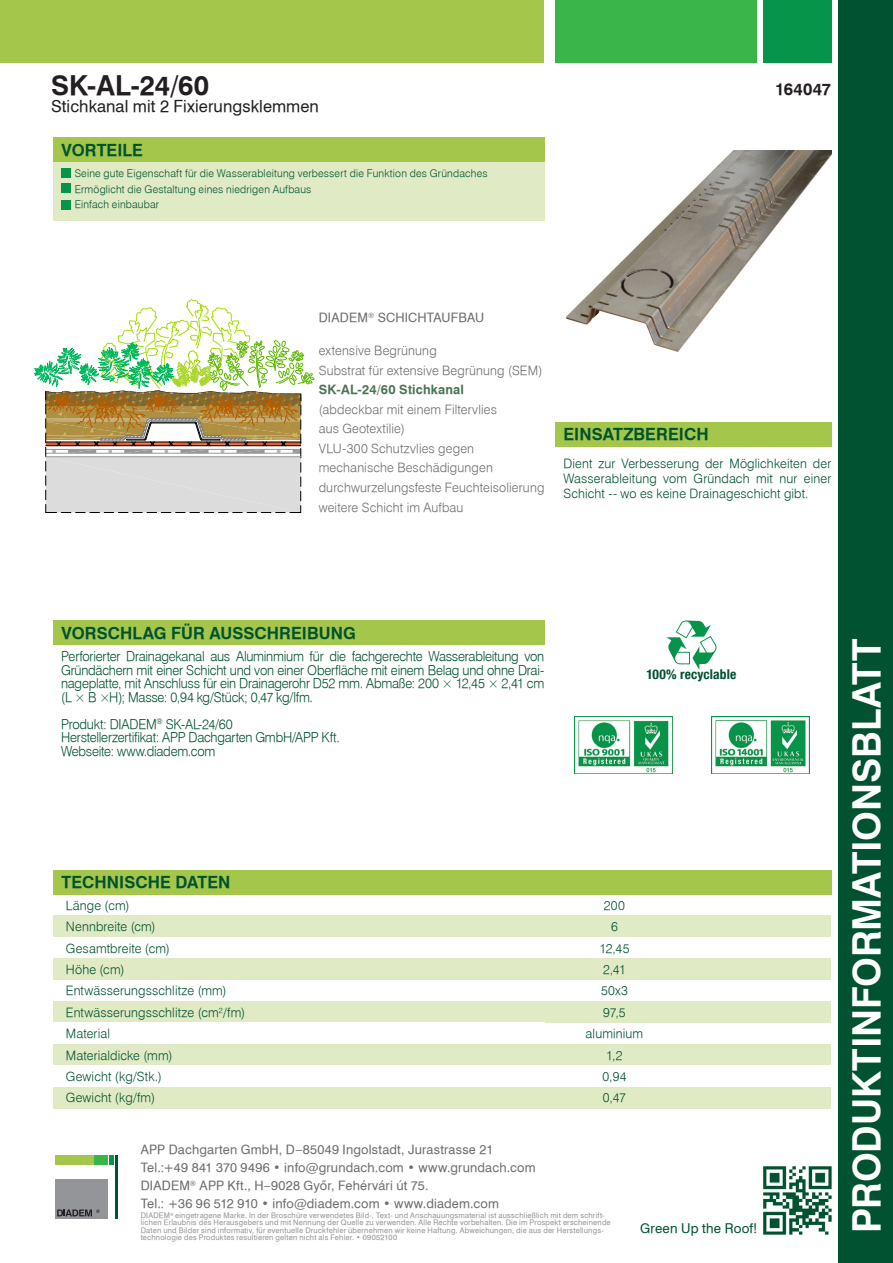
<style>
.page{position:relative;width:893px;height:1263px;background:#fff}
.page>*{position:absolute;margin:0;border:0;box-sizing:border-box;transform-origin:0 0}
.t1{font:37.8px "H Swiss 721 BT Bold";letter-spacing:-.005em;color:#fff}
.t2{font:27px "H Swiss 721 BT Bold";color:#231f20}
.cimsor{font:16.5px "H Swiss 721 BT Bold";letter-spacing:.005em;color:#015230}
.t3{font:16.5px "H Swiss 721 BT";letter-spacing:.005em;color:#231f20}
.t4{font:16.5px "H Swiss 721 BT Bold";letter-spacing:.015em;color:#231f20}
.nemet_folyo_szoveg{font:13.5px/13.5px "H Swiss 721 Light BT";letter-spacing:-.02em;color:#015230;text-align:justify}
.bold_kisfocim_jobb_o{font:700 condensed 13.5px "Helvetica Neue LT Com";letter-spacing:.01em;color:#015230}
.nemet_folyo_szoveg-2{font:13.2px "H Swiss 721 BT";letter-spacing:.015em;color:#015230}
.nemet_folyo_szoveg-3{font:12.75px/15.3px "H Swiss 721 Light BT";letter-spacing:.01em;color:#015230;text-align:justify}
.nemet_folyo_szoveg-4{font:12.75px/19.5px "H Swiss 721 Light BT";letter-spacing:.01em;color:#6c6d70}
.nemet_folyo_szoveg-5{font:12.75px "H Swiss 721 BT";letter-spacing:.015em;color:#6c6d70}
.nemet_folyo_szoveg-6{font:10.5px/15.3px "H Swiss 721 Light BT";letter-spacing:.02em;color:#015230}
.nemet_folyo_szoveg-7{font:7.5px/7.5px "H Swiss 721 BT";letter-spacing:.025em;color:#939598}
.s1{font-family:"H Swiss 721 BT Bold";color:#4b7357}
</style>
<div class="page">
<svg style="left:34px;top:300px;width:280px;height:213px"></svg>
<div style="left:53px;top:147px;width:491px;height:74px;background:#e0eac5"></div>
<div style="left:554px;top:0;width:202px;height:63px;background:#3ab54a"></div>
<div style="left:763px;top:0;width:68px;height:63px;background:#06934a"></div>
<div style="left:838px;top:0;width:55px;height:1263px;background:#015230"></div>
<div style="left:53px;top:138px;width:491px;height:24px;background:#a4c64b"></div>
<div style="left:53px;top:620px;width:491px;height:25px;background:#a4c64b"></div>
<div style="left:555px;top:422px;width:276px;height:24px;background:#a4c64b"></div>
<img style="left:574px;top:716px;width:98px;height:57px">
<img style="left:712px;top:716px;width:98px;height:57px">
<svg style="left:666px;top:620px;width:50px;height:50px"></svg>
<div style="left:53px;top:870px;width:778px;height:24px;background:#a4c64b"></div>
<div style="left:398px;top:916px;width:433px;height:21px;background:#e0eac5"></div>
<div style="left:398px;top:1001px;width:433px;height:22px;background:#e0eac5"></div>
<div style="left:53px;top:1001px;width:491px;height:22px;background:#e0eac5"></div>
<div style="left:53px;top:1044px;width:491px;height:21px;background:#e0eac5"></div>
<div style="left:398px;top:1044px;width:433px;height:21px;background:#e0eac5"></div>
<div style="left:53px;top:1087px;width:491px;height:21px;background:#e0eac5"></div>
<div style="left:398px;top:1087px;width:433px;height:21px;background:#e0eac5"></div>
<img style="left:566px;top:150px;width:265px;height:202px">
<div style="left:53px;top:916px;width:491px;height:21px;background:#e0eac5"></div>
<img style="left:763px;top:1166px;width:69px;height:69px">
<div style="left:398px;top:958px;width:433px;height:22px;background:#e0eac5"></div>
<div style="left:53px;top:958px;width:491px;height:22px;background:#e0eac5"></div>
<svg style="left:55px;top:1155px;width:63px;height:64px"></svg>
<div style="left:0;top:0;width:544px;height:63px;background:#a4c64b"></div>
<div style="left:62px;top:168px;width:9px;height:9px;background:#06934a"></div>
<div style="left:62px;top:183px;width:9px;height:10px;background:#06934a"></div>
<div style="left:62px;top:200px;width:9px;height:9px;background:#06934a"></div>
<p class="t2" style="left:51px;top:69px;width:160px">SK-AL-24/60</p>
<p class="t3" style="left:51px;top:96px;width:269px">Stichkanal mit 2 Fixierungsklemmen</p>
<p class="cimsor" style="left:62px;top:140px;width:83px">VORTEILE</p>
<p class="nemet_folyo_szoveg-6" style="left:75px;top:166px;width:414px">Seine gute Eigenschaft für die Wasserableitung verbessert die Funktion des Gründaches<br>Ermöglicht die Gestaltung eines niedrigen Aufbaus<br>Einfach einbaubar</p>
<p class="t4" style="left:775px;top:79px;width:57px">164047</p>
<p class="nemet_folyo_szoveg-5" style="left:319px;top:310px;width:167px">DIADEM<sup>®</sup> SCHICHTAUFBAU</p>
<p class="nemet_folyo_szoveg-4" style="left:319px;top:341px;width:227px">extensive Begrünung<br>Substrat für extensive Begrünung (SEM)<br><span class="s1">SK-AL-24/60 Stichkanal<br></span>(abdeckbar mit einem Filtervlies<br>aus Geotextilie)<br>VLU-300 Schutzvlies gegen mechanische Beschädigungen durchwurzelungsfeste Feuchteisolierung weitere Schicht im Aufbau</p>
<p class="cimsor" style="left:563px;top:424px;width:147px">EINSATZBEREICH</p>
<p class="nemet_folyo_szoveg-3" style="left:563px;top:455px;width:269px">Dient zur Verbesserung der Möglichkeiten der Wasserableitung vom Gründach mit nur einer Schicht -- wo es keine Drainageschicht gibt.</p>
<p class="cimsor" style="left:62px;top:623px;width:296px">VORSCHLAG FÜR AUSSCHREIBUNG</p>
<p class="nemet_folyo_szoveg" style="left:61px;top:650px;width:485px">Perforierter Drainagekanal aus Aluminmium für die fachgerechte Wasserableitung von Gründächern mit einer Schicht und von einer Oberfläche mit einem Belag und ohne Drai&shy;nageplatte, mit Anschluss für ein Drainagerohr D52 mm. Abmaße: 200 × 12,45 × 2,41 cm (L × B ×H); Masse: 0,94 kg/Stück; 0,47 kg/lfm.</p>
<p class="nemet_folyo_szoveg" style="left:61px;top:717px;width:280px;text-align:left">Produkt: DIADEM<sup>®</sup> SK-AL-24/60<br>Herstellerzertifikat: APP Dachgarten GmbH/APP Kft.<br>Webseite: www.diadem.com</p>
<p class="bold_kisfocim_jobb_o" style="left:646px;top:666px;width:91px">100% recyclable</p>
<p class="cimsor" style="left:62px;top:872px;width:170px">TECHNISCHE DATEN</p>
<p class="nemet_folyo_szoveg-3" style="left:66px;top:898px;width:65px">Länge (cm)</p>
<p class="nemet_folyo_szoveg-3" style="left:604px;top:898px;width:23px">200</p>
<p class="nemet_folyo_szoveg-3" style="left:611px;top:919px;width:8px">6</p>
<p class="nemet_folyo_szoveg-3" style="left:66px;top:940px;width:105px">Gesamtbreite (cm)</p>
<p class="nemet_folyo_szoveg-3" style="left:599px;top:940px;width:32px">12,45</p>
<p class="nemet_folyo_szoveg-3" style="left:66px;top:983px;width:162px">Entwässerungsschlitze (mm)</p>
<p class="nemet_folyo_szoveg-3" style="left:601px;top:983px;width:28px">50x3</p>
<p class="nemet_folyo_szoveg-3" style="left:66px;top:1004px;width:181px">Entwässerungsschlitze (cm<sup>2</sup>/fm)</p>
<p class="nemet_folyo_szoveg-3" style="left:603px;top:1004px;width:24px">97,5</p>
<p class="nemet_folyo_szoveg-3" style="left:66px;top:1026px;width:46px">Material</p>
<p class="nemet_folyo_szoveg-3" style="left:586px;top:1026px;width:59px">aluminium</p>
<p class="nemet_folyo_szoveg-3" style="left:66px;top:1047px;width:108px">Materialdicke (mm)</p>
<p class="nemet_folyo_szoveg-3" style="left:606px;top:1047px;width:18px">1,2</p>
<p class="nemet_folyo_szoveg-3" style="left:66px;top:1090px;width:91px">Gewicht (kg/fm)</p>
<p class="nemet_folyo_szoveg-3" style="left:603px;top:1090px;width:25px">0,47</p>
<p class="nemet_folyo_szoveg-3" style="left:66px;top:919px;width:91px">Nennbreite (cm)</p>
<p class="nemet_folyo_szoveg-3" style="left:66px;top:962px;width:60px">Höhe (cm)</p>
<p class="nemet_folyo_szoveg-3" style="left:603px;top:962px;width:24px">2,41</p>
<p class="nemet_folyo_szoveg-3" style="left:66px;top:1069px;width:97px">Gewicht (kg/Stk.)</p>
<p class="nemet_folyo_szoveg-3" style="left:602px;top:1069px;width:26px">0,94</p>
<p class="nemet_folyo_szoveg-5" style="left:141px;top:1141px;width:354px">APP Dachgarten GmbH, D–85049 Ingolstadt, Jurastrasse 21</p>
<p class="nemet_folyo_szoveg-5" style="left:141px;top:1160px;width:396px">Tel.:+49 841 370 9496 • info@grundach.com • www.grundach.com</p>
<p class="nemet_folyo_szoveg-5" style="left:141px;top:1178px;width:289px">DIADEM<sup>®</sup> APP Kft., H–9028 Gyôr, Fehérvári út 75.</p>
<p class="nemet_folyo_szoveg-5" style="left:141px;top:1196px;width:360px">Tel.: +36 96 512 910 • info@diadem.com • www.diadem.com</p>
<p class="nemet_folyo_szoveg-7" style="left:141px;top:1211px;width:471px">DIADEM<sup>®</sup> eingetragene Marke. In der Broschüre verwendetes Bild-, Text- und Anschauungsmaterial ist ausschließlich mit dem schrift&shy;lichen Erlaubnis des Herausgebers und mit Nennung der Quelle zu verwenden. Alle Rechte vorbehalten. Die im Prospekt erscheinende Daten und Bilder sind informativ, für eventuelle Druckfehler übernehmen wir keine Haftung. Abweichungen, die aus der Herstellungs&shy;technologie des Produktes resultieren gelten nicht als Fehler. • 09052100</p>
<p class="nemet_folyo_szoveg-2" style="left:640px;top:1221px;width:119px">Green Up the Roof!</p>
<p class="t1" style="left:844px;top:1233px;width:596px;rotate:-90deg">PRODUKTINFORMATIONSBLATT</p>
</div>
